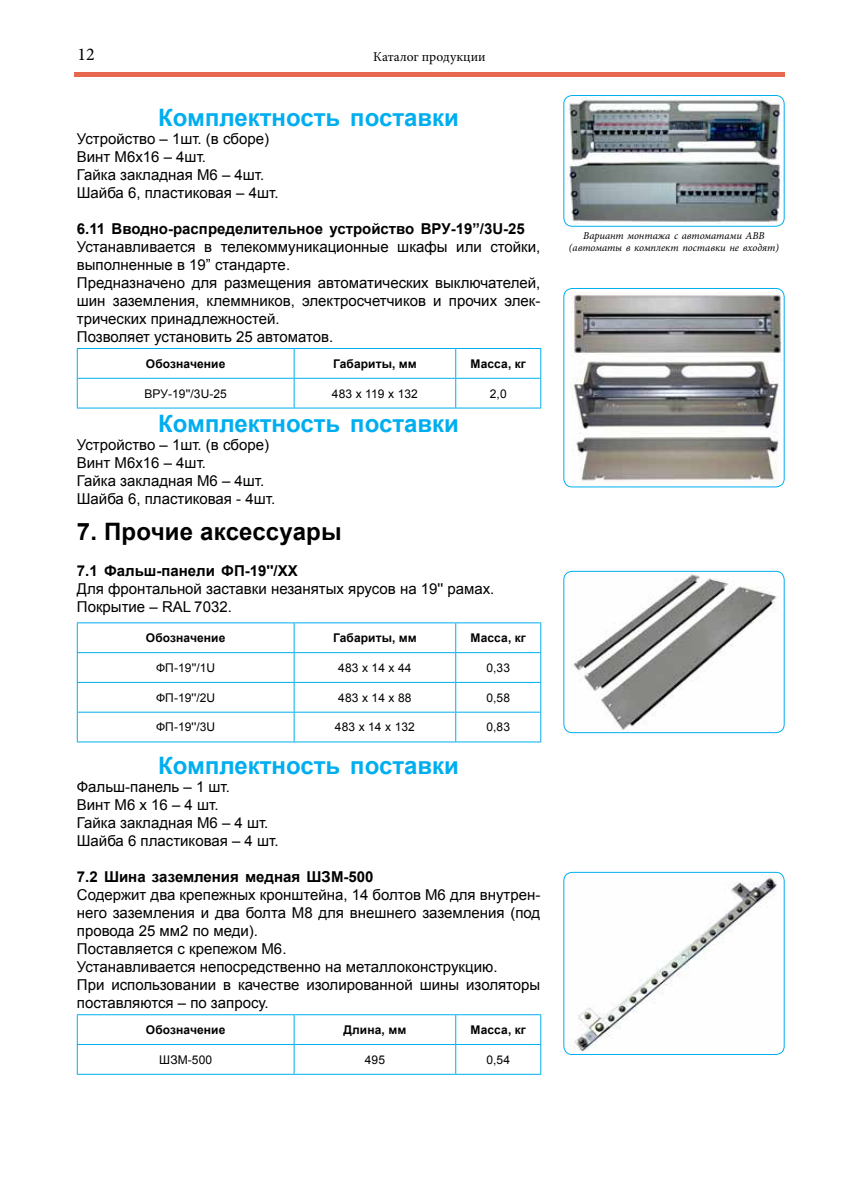
<style>
.page{position:relative;width:859px;height:1191px;background:#fff}
.page>*{position:absolute;margin:0;border:0;box-sizing:border-box;transform-origin:0 0}
.t1{font:700 24px "Arial";color:#00aeef}
.t2{font:700 24px "Arial";letter-spacing:.01em;color:#000}
.t3{font:18px "Minion Pro";color:#000}
.t4{font:15px/18px "Arial";color:#000}
.t5{font:700 15px "Arial";color:#000}
.t6{font:13.5px "Minion Pro";color:#000}
.t7{font:12px "Arial";letter-spacing:.01em;color:#000}
.t8{font:700 12px "Arial";letter-spacing:.01em;color:#000}
.t9{font:italic 10.5px/12px "Minion Pro";color:#000;text-align:center}
</style>
<div class="page">
<hr style="left:74px;top:73px;width:710px;height:4px;background:#e8674f">
<hr style="left:77px;top:348px;width:217px;height:1px;background:#00aeef">
<hr style="left:294px;top:348px;width:162px;height:1px;background:#00aeef">
<hr style="left:456px;top:348px;width:85px;height:1px;background:#00aeef">
<hr style="left:77px;top:378px;width:217px;height:1px;background:#00aeef">
<svg style="left:77px;top:349px;width:1px;height:59px"></svg>
<hr style="left:294px;top:378px;width:162px;height:1px;background:#00aeef">
<svg style="left:294px;top:349px;width:1px;height:59px"></svg>
<hr style="left:456px;top:378px;width:85px;height:1px;background:#00aeef">
<svg style="left:455px;top:349px;width:1px;height:59px"></svg>
<svg style="left:540px;top:349px;width:1px;height:59px"></svg>
<hr style="left:77px;top:408px;width:217px;height:1px;background:#00aeef">
<hr style="left:294px;top:408px;width:162px;height:1px;background:#00aeef">
<hr style="left:456px;top:408px;width:85px;height:1px;background:#00aeef">
<hr style="left:77px;top:622px;width:217px;height:1px;background:#00aeef">
<hr style="left:294px;top:622px;width:162px;height:1px;background:#00aeef">
<hr style="left:456px;top:622px;width:85px;height:1px;background:#00aeef">
<hr style="left:77px;top:652px;width:217px;height:1px;background:#00aeef">
<hr style="left:294px;top:652px;width:162px;height:1px;background:#00aeef">
<hr style="left:456px;top:652px;width:85px;height:1px;background:#00aeef">
<hr style="left:77px;top:682px;width:217px;height:1px;background:#00aeef">
<hr style="left:294px;top:682px;width:162px;height:1px;background:#00aeef">
<hr style="left:456px;top:682px;width:85px;height:1px;background:#00aeef">
<hr style="left:77px;top:712px;width:217px;height:1px;background:#00aeef">
<svg style="left:77px;top:623px;width:1px;height:118px"></svg>
<hr style="left:294px;top:712px;width:162px;height:1px;background:#00aeef">
<svg style="left:294px;top:623px;width:1px;height:118px"></svg>
<hr style="left:456px;top:712px;width:85px;height:1px;background:#00aeef">
<svg style="left:455px;top:623px;width:1px;height:118px"></svg>
<svg style="left:540px;top:623px;width:1px;height:118px"></svg>
<hr style="left:77px;top:741px;width:217px;height:1px;background:#00aeef">
<hr style="left:294px;top:741px;width:162px;height:1px;background:#00aeef">
<hr style="left:456px;top:741px;width:85px;height:1px;background:#00aeef">
<hr style="left:77px;top:1014px;width:217px;height:1px;background:#00aeef">
<hr style="left:294px;top:1014px;width:162px;height:1px;background:#00aeef">
<hr style="left:456px;top:1014px;width:85px;height:1px;background:#00aeef">
<hr style="left:77px;top:1044px;width:217px;height:1px;background:#00aeef">
<svg style="left:77px;top:1015px;width:1px;height:59px"></svg>
<hr style="left:294px;top:1044px;width:162px;height:1px;background:#00aeef">
<svg style="left:294px;top:1015px;width:1px;height:59px"></svg>
<hr style="left:456px;top:1044px;width:85px;height:1px;background:#00aeef">
<svg style="left:455px;top:1015px;width:1px;height:59px"></svg>
<svg style="left:540px;top:1015px;width:1px;height:59px"></svg>
<hr style="left:77px;top:1074px;width:217px;height:1px;background:#00aeef">
<hr style="left:294px;top:1074px;width:162px;height:1px;background:#00aeef">
<hr style="left:456px;top:1074px;width:85px;height:1px;background:#00aeef">
<img style="left:571px;top:571px;width:212px;height:161px">
<div style="left:563px;top:571px;width:221px;height:162px;border:1px solid #00aeef;border-radius:9px"></div>
<img style="left:569px;top:873px;width:213px;height:181px">
<div style="left:563px;top:872px;width:221px;height:182px;border:1px solid #00aeef;border-radius:9px"></div>
<img style="left:570px;top:293px;width:213px;height:192px">
<div style="left:563px;top:288px;width:221px;height:199px;border:1px solid #00aeef;border-radius:9px"></div>
<img style="left:564px;top:96px;width:220px;height:128px">
<div style="left:563px;top:95px;width:221px;height:132px;border:1px solid #00aeef;border-radius:9px"></div>
<p class="t3" style="left:78px;top:42px;width:19px">12</p>
<p class="t6" style="left:373px;top:48px;width:114px">Каталог продукции</p>
<h1 class="t1" style="left:158px;top:102px;width:302px">Комплектность поставки</h1>
<p class="t4" style="left:77px;top:130px;width:203px">Устройство – 1шт. (в сборе)<br>Винт М6х16 – 4шт.<br>Гайка закладная М6 – 4шт.<br>Шайба 6, пластиковая – 4шт.</p>
<p class="t5" style="left:77px;top:219px;width:449px">6.11 Вводно-распределительное устройство ВРУ-19”/3U-25</p>
<p class="t4" style="left:77px;top:238px;width:465px">Устанавливается в телекоммуникационные шкафы или стойки, выполненные в 19” стандарте.<br>Предназначено для размещения автоматических выключателей, шин заземления, клеммников, электросчетчиков и прочих элек&shy;трических принадлежностей.<br>Позволяет установить 25 автоматов.</p>
<p class="t8" style="left:146px;top:355px;width:81px">Обозначение</p>
<p class="t8" style="left:333px;top:355px;width:85px">Габариты, мм</p>
<p class="t8" style="left:470px;top:355px;width:57px">Масса, кг</p>
<p class="t7" style="left:144px;top:385px;width:84px">ВРУ-19''/3U-25</p>
<p class="t7" style="left:332px;top:385px;width:87px">483 х 119 х 132</p>
<p class="t7" style="left:490px;top:385px;width:18px">2,0</p>
<h1 class="t1" style="left:158px;top:408px;width:302px">Комплектность поставки</h1>
<p class="t4" style="left:77px;top:436px;width:200px">Устройство – 1шт. (в сборе)<br>Винт М6х16 – 4шт.<br>Гайка закладная М6 – 4шт.<br>Шайба 6, пластиковая - 4шт.</p>
<h1 class="t2" style="left:77px;top:516px;width:266px">7. Прочие аксессуары</h1>
<p class="t5" style="left:77px;top:561px;width:222px">7.1 Фальш-панели ФП-19''/ХХ</p>
<p class="t4" style="left:77px;top:580px;width:419px">Для фронтальной заставки незанятых ярусов на 19'' рамах.<br>Покрытие – RAL 7032.</p>
<p class="t8" style="left:146px;top:630px;width:81px">Обозначение</p>
<p class="t8" style="left:333px;top:630px;width:85px">Габариты, мм</p>
<p class="t8" style="left:470px;top:630px;width:57px">Масса, кг</p>
<p class="t7" style="left:156px;top:660px;width:61px">ФП-19''/1U</p>
<p class="t7" style="left:338px;top:660px;width:75px">483 х 14 х 44</p>
<p class="t7" style="left:486px;top:660px;width:25px">0,33</p>
<p class="t7" style="left:156px;top:689px;width:61px">ФП-19''/2U</p>
<p class="t7" style="left:338px;top:689px;width:75px">483 х 14 х 88</p>
<p class="t7" style="left:486px;top:689px;width:25px">0,58</p>
<p class="t7" style="left:156px;top:719px;width:61px">ФП-19''/3U</p>
<p class="t7" style="left:335px;top:719px;width:82px">483 х 14 х 132</p>
<p class="t7" style="left:486px;top:719px;width:25px">0,83</p>
<h1 class="t1" style="left:158px;top:750px;width:302px">Комплектность поставки</h1>
<p class="t4" style="left:77px;top:778px;width:203px">Фальш-панель – 1 шт.<br>Винт М6 х 16 – 4 шт.<br>Гайка закладная М6 – 4 шт.<br>Шайба 6 пластиковая – 4 шт.</p>
<p class="t5" style="left:77px;top:867px;width:298px">7.2 Шина заземления медная ШЗМ-500</p>
<p class="t4" style="left:77px;top:886px;width:465px">Содержит два крепежных кронштейна, 14 болтов М6 для внутрен&shy;него заземления и два болта М8 для внешнего заземления (под провода 25 мм2 по меди).<br>Поставляется с крепежом М6.<br>Устанавливается непосредственно на металлоконструкцию.<br>При использовании в качестве изолированной шины изоляторы поставляются – по запросу.</p>
<p class="t8" style="left:146px;top:1021px;width:81px">Обозначение</p>
<p class="t8" style="left:344px;top:1021px;width:64px">Длина, мм</p>
<p class="t8" style="left:470px;top:1021px;width:57px">Масса, кг</p>
<p class="t7" style="left:159px;top:1051px;width:54px">ШЗМ-500</p>
<p class="t7" style="left:365px;top:1051px;width:22px">495</p>
<p class="t7" style="left:486px;top:1051px;width:25px">0,54</p>
<p class="t9" style="left:569px;top:229px;width:212px">Вариант монтажа с автоматами ABB (автоматы в комплект поставки не входят)</p>
</div>
